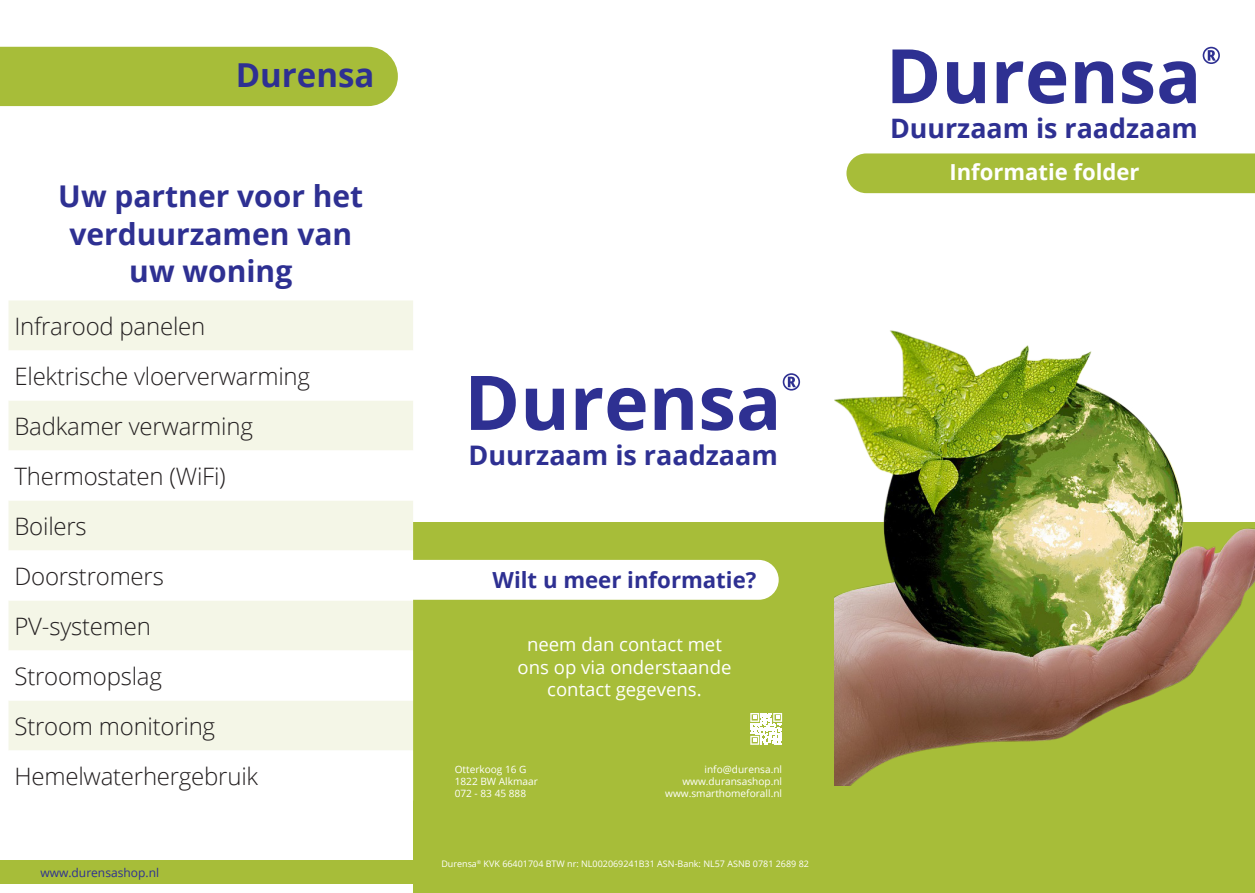
<style>
.page{position:relative;width:1255px;height:893px;background:#fff}
.page>*{position:absolute;margin:0;border:0;box-sizing:border-box;transform-origin:0 0}
.t1{font:700 33px "Open Sans";color:#2e3092}
.Platte_tekst{font:700 30px/37.5px "Open Sans";color:#2e3092;text-align:center}
.t2{font:700 27px "Open Sans";color:#2e3092}
.t3{font:700 26.85px "Open Sans";color:#2e3092}
.Platte_tekst-2{font:300 24px "Open Sans";letter-spacing:-.01em;color:#231f20}
.t4{font:700 22.2px "Open Sans";color:#2e3092}
.t5{font:700 22.05px "Open Sans";color:#fff}
.t6{font:18.6px/22.2px "Open Sans";color:#fff;text-align:center}
.t7{font:12px "Open Sans";color:#2e3092}
.t8{font:10.05px "Open Sans";color:#fff}
.t9{font:9px "Open Sans";color:#fff}
</style>
<div class="page">
<div style="left:413px;top:522px;width:421px;height:371px;background:#a7bd39"></div>
<svg style="left:471px;top:376px;width:45px;height:54px"></svg>
<svg style="left:526px;top:389px;width:38px;height:42px"></svg>
<svg style="left:575px;top:388px;width:70px;height:43px"></svg>
<svg style="left:654px;top:388px;width:38px;height:42px"></svg>
<svg style="left:701px;top:388px;width:32px;height:43px"></svg>
<svg style="left:739px;top:388px;width:36px;height:43px"></svg>
<svg style="left:782px;top:373px;width:18px;height:18px"></svg>
<div style="left:389px;top:560px;width:389px;height:40px;background:#fff;border-radius:20px"></div>
<div style="left:833px;top:522px;width:421px;height:371px;background:#a7bd39"></div>
<svg style="left:892px;top:50px;width:45px;height:53px"></svg>
<svg style="left:947px;top:62px;width:37px;height:42px"></svg>
<svg style="left:996px;top:61px;width:70px;height:43px"></svg>
<svg style="left:1075px;top:61px;width:38px;height:42px"></svg>
<svg style="left:1122px;top:61px;width:31px;height:43px"></svg>
<svg style="left:1159px;top:61px;width:36px;height:43px"></svg>
<svg style="left:1202px;top:47px;width:17px;height:17px"></svg>
<div style="left:846px;top:153px;width:408px;height:40px;background:#a7bd39"></div>
<img style="left:834px;top:330px;width:420px;height:455px">
<svg style="left:750px;top:713px;width:32px;height:32px"></svg>
<div style="left:0;top:47px;width:398px;height:59px;background:#a7bd39"></div>
<div style="left:9px;top:300px;width:404px;height:50px;background:#f4f6e7"></div>
<svg style="left:9px;top:401px;width:404px;height:349px;fill:#f4f6e7"></svg>
<div style="left:0;top:860px;width:412px;height:23px;background:#a7bd39"></div>
<p class="t1" style="left:236px;top:52px;width:140px">Durensa</p>
<p class="Platte_tekst" style="left:58px;top:177px;width:306px">Uw partner voor het verduurzamen van uw woning</p>
<p class="Platte_tekst-2" style="left:15px;top:309px;width:192px">Infrarood panelen</p>
<p class="Platte_tekst-2" style="left:15px;top:359px;width:297px">Elektrische vloerverwarming</p>
<p class="Platte_tekst-2" style="left:15px;top:409px;width:240px">Badkamer verwarming</p>
<p class="Platte_tekst-2" style="left:15px;top:459px;width:213px">Thermostaten (WiFi)</p>
<p class="Platte_tekst-2" style="left:15px;top:509px;width:74px">Boilers</p>
<p class="Platte_tekst-2" style="left:15px;top:559px;width:151px">Doorstromers</p>
<p class="Platte_tekst-2" style="left:15px;top:609px;width:138px">PV-systemen</p>
<p class="Platte_tekst-2" style="left:15px;top:659px;width:149px">Stroomopslag</p>
<p class="Platte_tekst-2" style="left:15px;top:709px;width:202px">Stroom monitoring</p>
<p class="Platte_tekst-2" style="left:15px;top:759px;width:245px">Hemelwaterhergebruik</p>
<p class="t7" style="left:40px;top:864px;width:120px">www.durensashop.nl</p>
<p class="t2" style="left:468px;top:436px;width:311px">Duurzaam is raadzaam</p>
<p class="t4" style="left:492px;top:564px;width:265px">Wilt u meer informatie?</p>
<p class="t6" style="left:517px;top:633px;width:215px">neem dan contact met ons op via onderstaande contact gegevens.</p>
<p class="t8" style="left:454px;top:763px;width:73px">Otterkoog 16 G</p>
<p class="t8" style="left:454px;top:775px;width:85px">1822 BW Alkmaar</p>
<p class="t8" style="left:454px;top:787px;width:73px">072 - 83 45 888</p>
<p class="t8" style="left:704px;top:763px;width:79px">info@durensa.nl</p>
<p class="t8" style="left:682px;top:775px;width:101px">www.duransashop.nl</p>
<p class="t8" style="left:665px;top:787px;width:118px">www.smarthomeforall.nl</p>
<p class="t9" style="left:441px;top:858px;width:369px">Durensa<sup>®</sup> KVK 66401704 BTW nr: NL002069241B31 ASN-Bank: NL57 ASNB 0781 2689 82</p>
<p class="t3" style="left:890px;top:109px;width:309px">Duurzaam is raadzaam</p>
<p class="t5" style="left:949px;top:157px;width:192px">Informatie folder</p>
</div>
